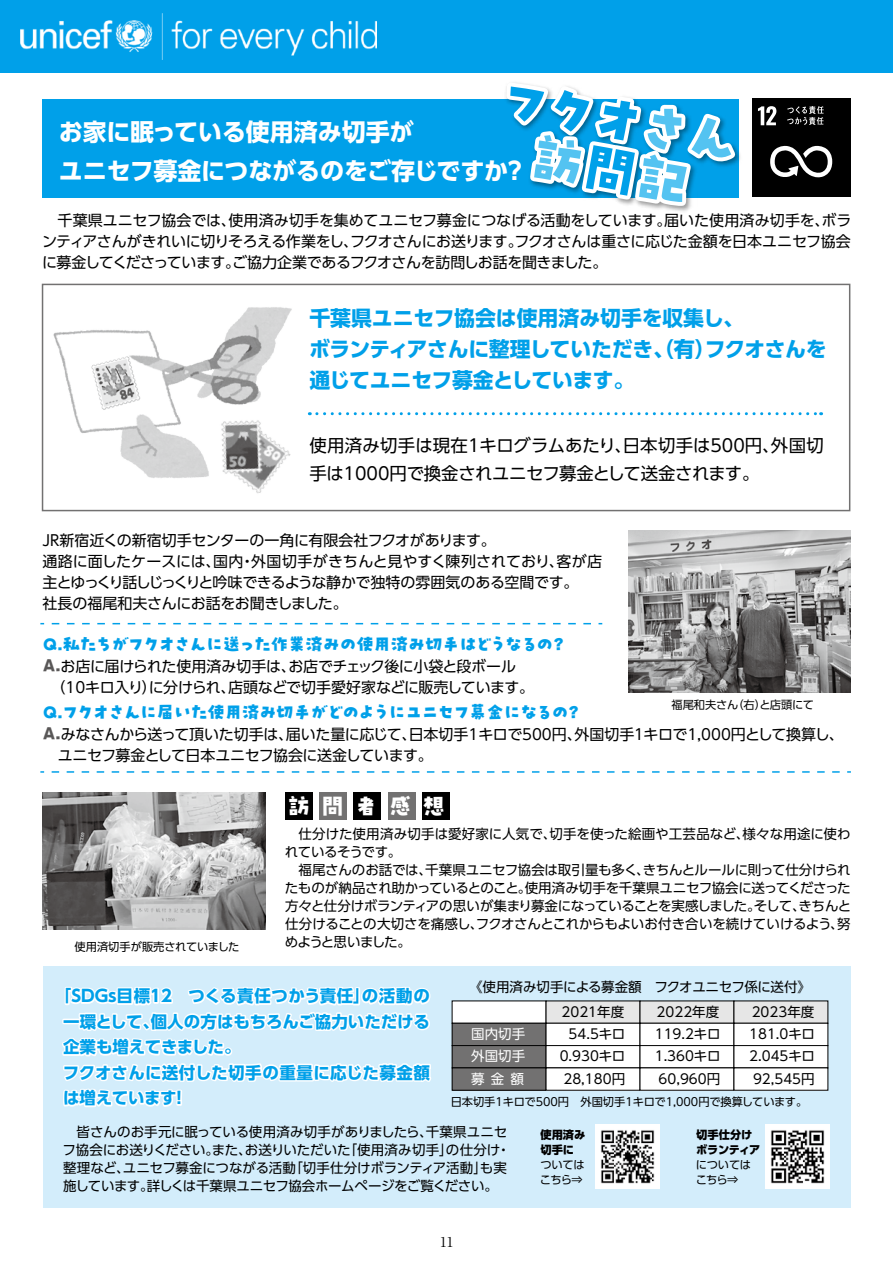
<style>
.page{position:relative;width:893px;height:1263px;background:#fff}
.page>*{position:absolute;margin:0;border:0;box-sizing:border-box;transform-origin:0 0}
.t1{font:53.1px/51.4px "P Puhu Picnic Min 2 H";color:#00a0e9;text-align:center}
.t2{font:700 24px/39px "UD Shin Go Pr 6 N";letter-spacing:-.01em;color:#fff}
.t3{font:23.1px "P Puhu Picnic Min 2 H";letter-spacing:.46em;color:#fff}
.t4{font:700 20.85px/31.3px "UD Shin Go Pr 6 N";letter-spacing:-.015em;color:#00a0e9}
.t5{font:18px "P Puhu Picnic Min 2 H";letter-spacing:-.085em;color:#00a0e9}
.t6{font:17.4px/27.9px "UD Shin Go Pr 6 N";color:#000}
.t7{font:700 16.5px/25.5px "UD Shin Go Pr 6 N";color:#00a0e9}
.t8{font:15px/21px "UD Shin Go Pr 6 N";letter-spacing:-.025em;color:#000}
.t9{font:13.5px/18px "UD Shin Go Pr 6 N";letter-spacing:-.005em;color:#000}
.t10{font:13.5px "UD Shin Go Pr 6 N";letter-spacing:-.03em;color:#000}
.t11{font:13.5px "UD Shin Go Pr 6 N";color:#fff}
.t12{font:13.5px "Ryumin Pr 6 N";color:#000}
.t13{font:11.25px/15px "UD Shin Go Pr 6 N";letter-spacing:-.015em;color:#000}
.t14{font:800 11.25px/15px "UD Shin Go Pr 6 N";letter-spacing:-.02em;color:#000}
.t15{font:11.25px/15px "UD Shin Go Pr 6 N";letter-spacing:-.035em;color:#000}
.t16{font:800 11.25px/15px "UD Shin Go Pr 6 N";color:#000}
.s1{color:#54c3f1}
.s2{font-family:"P Puhu Picnic Min 2 H";font-size:18px;color:#595757}
</style>
<div class="page">
<div style="left:0;top:0;width:893px;height:72px;background:#00a0e9"></div>
<img style="left:20px;top:13px;width:357px;height:46px">
<div style="left:42px;top:284px;width:808px;height:227px;border:2px solid #727171"></div>
<img style="left:53px;top:307px;width:239px;height:171px">
<img style="left:87px;top:355px;width:56px;height:56px">
<img style="left:204px;top:410px;width:88px;height:83px">
<svg style="left:317px;top:412px;width:505px;height:3px"></svg>
<div style="left:43px;top:966px;width:808px;height:241px;background:#d3edfb"></div>
<img style="left:595px;top:1124px;width:64px;height:64px">
<img style="left:765px;top:1124px;width:64px;height:64px">
<div style="left:752px;top:98px;width:99px;height:99px;background:#000"></div>
<svg style="left:758px;top:106px;width:18px;height:19px"></svg>
<svg style="left:770px;top:145px;width:62px;height:33px"></svg>
<svg style="left:787px;top:106px;width:37px;height:19px"></svg>
<div style="left:43px;top:99px;width:696px;height:99px;background:#00a0e9"></div>
<img style="left:479px;top:72px;width:276px;height:140px">
<svg style="left:492px;top:78px;width:249px;height:132px"></svg>
<img style="left:629px;top:530px;width:222px;height:163px">
<img style="left:43px;top:792px;width:222px;height:138px">
<svg style="left:52px;top:623px;width:550px;height:1px"></svg>
<svg style="left:52px;top:771px;width:799px;height:2px"></svg>
<div style="left:285px;top:792px;width:27px;height:27px;background:#000"></div>
<div style="left:319px;top:792px;width:28px;height:27px;background:#727171"></div>
<div style="left:354px;top:792px;width:27px;height:27px;background:#000"></div>
<div style="left:388px;top:792px;width:27px;height:27px;background:#727171"></div>
<div style="left:422px;top:792px;width:28px;height:27px;background:#000"></div>
<svg style="left:62px;top:986px;width:369px;height:121px"></svg>
<div style="left:452px;top:1001px;width:94px;height:22px;background:#fff"></div>
<div style="left:546px;top:1001px;width:94px;height:22px;background:#e6e6e6"></div>
<div style="left:640px;top:1001px;width:94px;height:22px;background:#e6e6e6"></div>
<div style="left:734px;top:1001px;width:94px;height:22px;background:#e6e6e6"></div>
<div style="left:452px;top:1023px;width:94px;height:22px;background:#727171"></div>
<div style="left:452px;top:1023px;width:94px;height:23px;border:1px solid #000"></div>
<div style="left:546px;top:1023px;width:94px;height:22px;background:#fff"></div>
<div style="left:640px;top:1023px;width:94px;height:22px;background:#fff"></div>
<div style="left:734px;top:1023px;width:94px;height:22px;background:#fff"></div>
<div style="left:452px;top:1045px;width:94px;height:23px;background:#727171"></div>
<div style="left:452px;top:1045px;width:94px;height:23px;border:1px solid #000"></div>
<div style="left:546px;top:1045px;width:94px;height:23px;background:#fff"></div>
<div style="left:546px;top:1045px;width:94px;height:23px;border:1px solid #000"></div>
<div style="left:640px;top:1045px;width:94px;height:23px;background:#fff"></div>
<div style="left:640px;top:1045px;width:94px;height:23px;border:1px solid #000"></div>
<div style="left:734px;top:1045px;width:94px;height:23px;background:#fff"></div>
<div style="left:734px;top:1045px;width:94px;height:23px;border:1px solid #000"></div>
<div style="left:452px;top:1068px;width:94px;height:22px;background:#727171"></div>
<div style="left:452px;top:1067px;width:94px;height:23px;border:1px solid #000"></div>
<div style="left:546px;top:1068px;width:94px;height:22px;background:#fff"></div>
<div style="left:546px;top:1067px;width:94px;height:23px;border:1px solid #000"></div>
<div style="left:640px;top:1068px;width:94px;height:22px;background:#fff"></div>
<div style="left:640px;top:1067px;width:94px;height:23px;border:1px solid #000"></div>
<div style="left:734px;top:1068px;width:94px;height:22px;background:#fff"></div>
<div style="left:734px;top:1067px;width:94px;height:23px;border:1px solid #000"></div>
<h1 class="t1" style="left:504px;top:70px;width:245px;rotate:10deg">フクオ<span class="s1">さん訪</span>問<span class="s1">記</span></h1>
<h2 class="t2" style="left:59px;top:112px;width:469px">お家に眠っている使用済み切手が<br>ユニセフ募金につながるのをご存じですか？</h2>
<p class="t8" style="left:42px;top:209px;width:811px;text-align:justify;text-indent:16px">千葉県ユニセフ協会では、使用済み切手を集めてユニセフ募金につなげる活動をしています。届いた使用済み切手を、ボランティアさんがきれいに切りそろえる作業をし、フクオさんにお送ります。フクオさんは重さに応じた金額を日本ユニセフ協会に募金してくださっています。ご協力企業であるフクオさんを訪問しお話を聞きました。</p>
<h3 class="t4" style="left:309px;top:301px;width:519px">千葉県ユニセフ協会は使用済み切手を収集し、<br>ボランティアさんに整理していただき、（有）フクオさんを通じてユニセフ募金としています。</h3>
<p class="t6" style="left:309px;top:431px;width:516px">使用済み切手は現在1キログラムあたり、日本切手は500円、外国切手は1000円で換金されユニセフ募金として送金されます。</p>
<p class="t8" style="left:43px;top:529px;width:561px">JR新宿近くの新宿切手センターの一角に有限会社フクオがあります。<br>通路に面したケースには、国内・外国切手がきちんと見やすく陳列されており、客が店主とゆっくり話しじっくりと吟味できるような静かで独特の雰囲気のある空間です。<br>社長の福尾和夫さんにお話をお聞きしました。</p>
<h3 class="t5" style="left:43px;top:632px;width:526px">Q.私たちがフクオさんに送った作業済みの使用済み切手はどうなるの？</h3>
<p class="t8" style="left:43px;top:655px;width:493px"><span class="s2">A.</span>お店に届けられた使用済み切手は、お店でチェック後に小袋と段ボール　　（10キロ入り）に分けられ、店頭などで切手愛好家などに販売しています。</p>
<h3 class="t5" style="left:43px;top:700px;width:541px">Q.フクオさんに届いた使用済み切手がどのようにユニセフ募金になるの？</h3>
<p class="t8" style="left:43px;top:723px;width:810px"><span class="s2">A.</span>みなさんから送って頂いた切手は、届いた量に応じて、日本切手1キロで500円、外国切手１キロで1,000円として換算し、　　ユニセフ募金として日本ユニセフ協会に送金しています。</p>
<h3 class="t3" style="left:287px;top:790px;width:159px">訪問者感想</h3>
<p class="t13" style="left:671px;top:696px;width:144px">福尾和夫さん（右）と店頭にて</p>
<p class="t13" style="left:75px;top:939px;width:166px">使用済切手が販売されていました</p>
<p class="t9" style="left:285px;top:825px;width:567px;text-indent:14px">仕分けた使用済み切手は愛好家に人気で、切手を使った絵画や工芸品など、様々な用途に使われているそうです。</p>
<p class="t9" style="left:285px;top:861px;width:568px;text-align:justify;text-indent:14px">福尾さんのお話では、千葉県ユニセフ協会は取引量も多く、きちんとルールに則って仕分けられたものが納品され助かっているとのこと。使用済み切手を千葉県ユニセフ協会に送ってくださった方々と仕分けボランティアの思いが集まり募金になっていることを実感しました。そして、きちんと仕分けることの大切さを痛感し、フクオさんとこれからもよいお付き合いを続けていけるよう、努めようと思いました。</p>
<p class="t7" style="left:63px;top:983px;width:369px;text-indent:-8px">「SDGｓ目標12　つくる責任つかう責任」の活動の一環として、個人の方はもちろんご協力いただける企業も増えてきました。<br>フクオさんに送付した切手の重量に応じた募金額は増えています！</p>
<p class="t10" style="left:469px;top:976px;width:343px">《使用済み切手による募金額　フクオユニセフ係に送付》</p>
<p class="t9" style="left:562px;top:1002px;width:64px">2021年度</p>
<p class="t9" style="left:657px;top:1002px;width:64px">2022年度</p>
<p class="t9" style="left:752px;top:1002px;width:64px">2023年度</p>
<p class="t11" style="left:471px;top:1023px;width:55px">国内切手</p>
<p class="t9" style="left:569px;top:1024px;width:58px">54.5キロ</p>
<p class="t9" style="left:655px;top:1024px;width:67px">119.2キロ</p>
<p class="t9" style="left:749px;top:1024px;width:67px">181.0キロ</p>
<p class="t11" style="left:471px;top:1045px;width:55px">外国切手</p>
<p class="t9" style="left:560px;top:1047px;width:67px">0.930キロ</p>
<p class="t9" style="left:655px;top:1047px;width:67px">1.360キロ</p>
<p class="t9" style="left:749px;top:1047px;width:67px">2.045キロ</p>
<p class="t11" style="left:471px;top:1068px;width:54px">募 金 額</p>
<p class="t9" style="left:563px;top:1069px;width:63px">28,180円</p>
<p class="t9" style="left:659px;top:1069px;width:63px">60,960円</p>
<p class="t9" style="left:753px;top:1069px;width:63px">92,545円</p>
<p class="t13" style="left:451px;top:1094px;width:358px">日本切手1キロで500円　外国切手1キロで1,000円で換算しています。</p>
<p class="t9" style="left:63px;top:1122px;width:449px;text-indent:14px">皆さんのお手元に眠っている使用済み切手がありましたら、千葉県ユニセフ協会にお送りください。また、お送りいただいた「使用済み切手」の仕分け・整理など、ユニセフ募金につながる活動「切手仕分けボランティア活動」も実施しています。詳しくは千葉県ユニセフ協会ホームページをご覧ください。</p>
<p class="t12" style="left:440px;top:1231px;width:15px">11</p>
<p class="t16" style="left:540px;top:1127px;width:46px">使用済み切手に</p>
<p class="t13" style="left:540px;top:1157px;width:46px">ついてはこちら⇒</p>
<p class="t14" style="left:696px;top:1127px;width:66px">切手仕分けボランティア</p>
<p class="t15" style="left:696px;top:1157px;width:57px">についてはこちら⇒</p>
</div>
